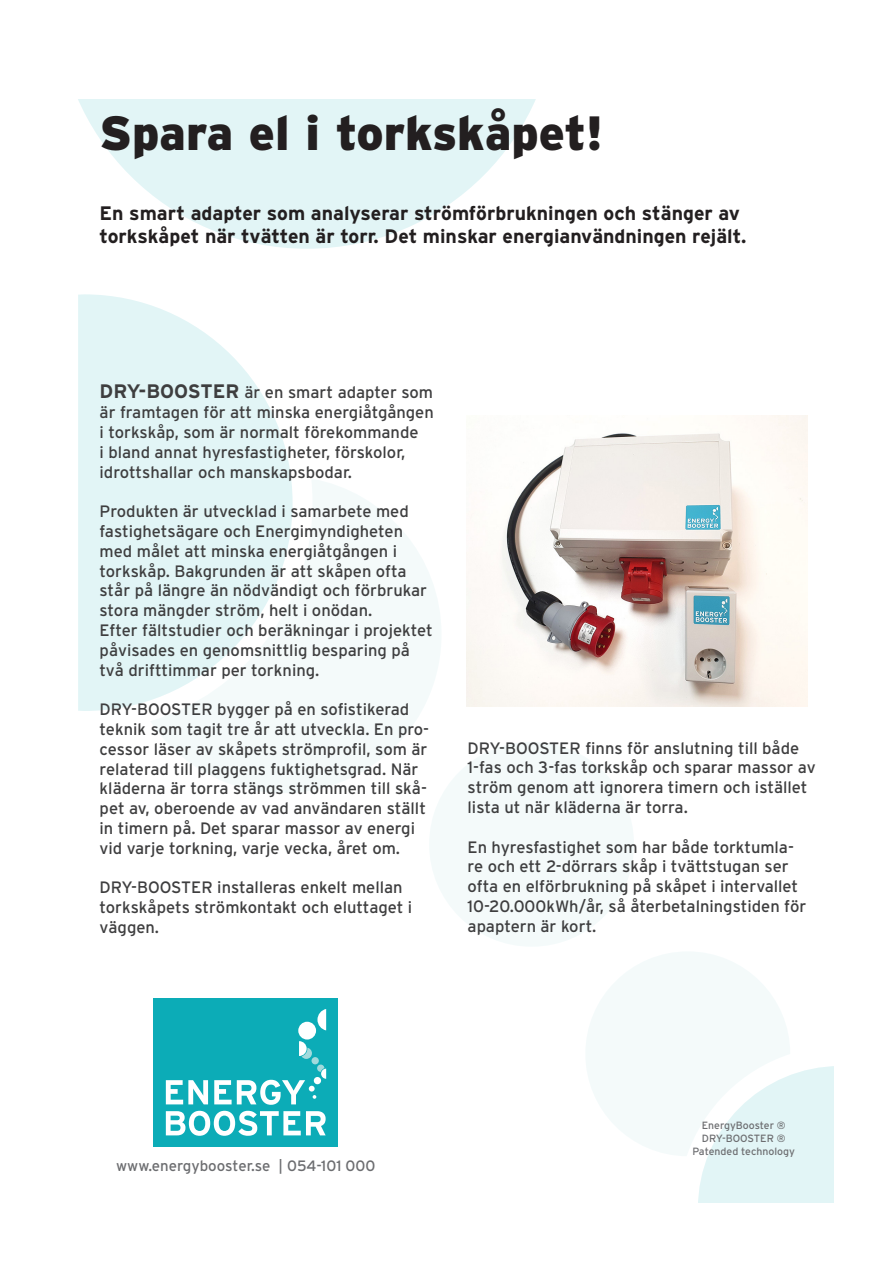
<style>
.page{position:relative;width:893px;height:1263px;background:#fff}
.page>*{position:absolute;margin:0;border:0;box-sizing:border-box;transform-origin:0 0}
.t1{font:900 48px "Interstate";color:#231f20}
.t2{font:700 19.5px/23.4px "Interstate";color:#231f20}
.t3{font:16.5px/19.8px "Interstate";color:#3e3e3f}
.t4{font:15px "Interstate";color:#6c6d70}
.t5{font:10.5px "Interstate";color:#6c6d70}
.s1{font-weight:700;font-size:19.5px}
</style>
<div class="page">
<div style="left:429px;top:742px;width:205px;height:205px;background:#f4fafa;border-radius:50%"></div>
<svg style="left:586px;top:952px;width:247px;height:250px"></svg>
<svg style="left:78px;top:294px;width:213px;height:417px;fill:#e2f5f6"></svg>
<svg style="left:78px;top:100px;width:457px;height:149px;fill:#e2f5f6"></svg>
<svg style="left:150px;top:478px;width:291px;height:315px;fill:#f4fafa"></svg>
<div style="left:154px;top:998px;width:184px;height:148px;background:#0cacb7"></div>
<svg style="left:317px;top:1009px;width:9px;height:21px"></svg>
<div style="left:298px;top:1022px;width:18px;height:17px;background:#fff;border-radius:50%"></div>
<svg style="left:166px;top:1111px;width:160px;height:25px"></svg>
<svg style="left:166px;top:1080px;width:42px;height:24px"></svg>
<svg style="left:214px;top:1041px;width:112px;height:64px"></svg>
<img style="left:467px;top:416px;width:340px;height:290px">
<p class="t1" style="left:100px;top:106px;width:505px">Spara el i torkskåpet!</p>
<p class="t2" style="left:100px;top:201px;width:648px">En smart adapter som analyserar strömförbrukningen och stänger av torkskåpet när tvätten är torr. Det minskar energianvändningen rejält.</p>
<p class="t3" style="left:100px;top:382px;width:336px"><span class="s1">DRY-BOOSTER</span> är en smart adapter som är framtagen för att minska energiåtgången i torkskåp, som är normalt förekommande<br>i bland annat hyresfastigheter, förskolor, idrottshallar och manskapsbodar.</p>
<p class="t3" style="left:100px;top:501px;width:329px">Produkten är utvecklad i samarbete med fastighetsägare och Energimyndigheten med målet att minska energiåtgången i torkskåp. Bakgrunden är att skåpen ofta står på längre än nödvändigt och förbrukar stora mängder ström, helt i onödan.</p>
<p class="t3" style="left:100px;top:620px;width:335px">Efter fältstudier och beräkningar i projektet påvisades en genomsnittlig besparing på två drifttimmar per torkning.</p>
<p class="t3" style="left:100px;top:699px;width:331px">DRY-BOOSTER bygger på en sofistikerad teknik som tagit tre år att utveckla. En pro&shy;cessor läser av skåpets strömprofil, som är relaterad till plaggens fuktighetsgrad. När kläderna är torra stängs strömmen till skå&shy;pet av, oberoende av vad användaren ställt in timern på. Det sparar massor av energi vid varje torkning, varje vecka, året om.</p>
<p class="t3" style="left:100px;top:877px;width:314px">DRY-BOOSTER installeras enkelt mellan torkskåpets strömkontakt och eluttaget i väggen.</p>
<p class="t3" style="left:468px;top:738px;width:349px">DRY-BOOSTER finns för anslutning till både 1-fas och 3-fas torkskåp och sparar massor av ström genom att ignorera timern och istället lista ut när kläderna är torra.</p>
<p class="t3" style="left:468px;top:837px;width:340px">En hyresfastighet som har både torktumla&shy;re och ett 2-dörrars skåp i tvättstugan ser ofta en elförbrukning på skåpet i intervallet 10-20.000kWh/år, så återbetalningstiden för apaptern är kort.</p>
<p class="t4" style="left:116px;top:1157px;width:261px">www.energybooster.se | 054-101 000</p>
<p class="t5" style="left:702px;top:1120px;width:85px">EnergyBooster ®</p>
<p class="t5" style="left:702px;top:1132px;width:85px">DRY-BOOSTER ®</p>
<p class="t5" style="left:692px;top:1145px;width:104px">Patended technology</p>
</div>
